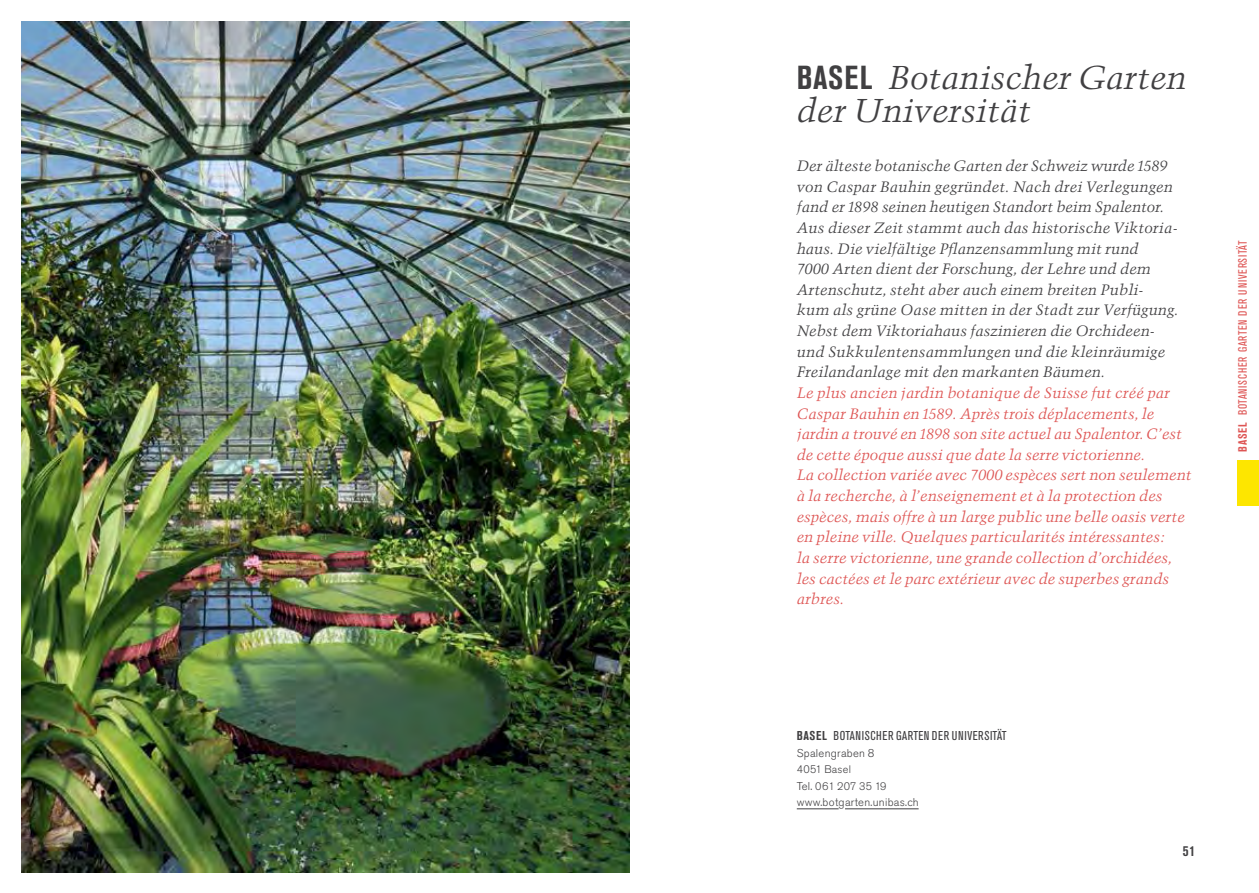
<style>
.page{position:relative;width:1259px;height:893px;background:#fff}
.page>*{position:absolute;margin:0;border:0;box-sizing:border-box;transform-origin:0 0}
.t1{font:italic 33px/33px "Trump Mediaeval LT Std";color:#414042}
.t2{font:italic 15px/20.7px "Trump Mediaeval LT Std";color:#de5554}
.t3{font:italic 15px/20.7px "Trump Mediaeval LT Std";color:#414042}
.t4{font:700 condensed 14.7px "Akzidenz Grotesk Pro";color:#414042}
.t5{font:condensed 12.75px "Akzidenz Grotesk Pro";letter-spacing:.04em;color:#414042}
.t6{font:condensed 12px "Akzidenz Grotesk Pro";letter-spacing:.06em;color:#de5554}
.t7{font:300 11.25px "Akzidenz Grotesk Pro";letter-spacing:.025em;color:#414042}
.t8{font:300 10.8px/16.5px "Akzidenz Grotesk Pro";letter-spacing:.025em;color:#414042}
.s1{font-family:"Akzidenz Grotesk Pro";font-weight:700;font-style:normal;font-stretch:condensed}
.s2{font-size:14.7px}
.s3{font-weight:700}
.s4{font-size:11.25px}
</style>
<div class="page">
<img style="left:21px;top:21px;width:608px;height:851px">
<hr style="left:797px;top:808px;width:41px;height:1px;background:#414042">
<hr style="left:845px;top:808px;width:73px;height:1px;background:#414042">
<div style="left:1237px;top:460px;width:22px;height:45px;background:#fde600"></div>
<h1 class="t1" style="left:797px;top:60px;width:391px"><span class="s1">BASEL</span> Botanischer Garten der Universität</h1>
<p class="t3" style="left:797px;top:155px;width:383px">Der älteste botanische Garten der Schweiz wurde <span class="s2">1589 </span>von Caspar Bauhin gegründet. Nach drei Verlegungen fand er <span class="s2">1898</span> seinen heutigen Standort beim Spalentor.<br>Aus dieser Zeit stammt auch das historische Viktoria&shy;haus. Die vielfältige Pflanzensammlung mit rund<br><span class="s2">7000</span> Arten dient der Forschung, der Lehre und dem Artenschutz, steht aber auch einem breiten Publi&shy;kum als grüne Oase mitten in der Stadt zur Verfügung.<br>Nebst dem Viktoriahaus faszinieren die Orchideen&shy;und Sukkulentensammlungen und die kleinräumige Freilandanlage mit den markanten Bäumen.</p>
<p class="t2" style="left:797px;top:382px;width:396px">Le plus ancien jardin botanique de Suisse fut créé par Caspar Bauhin en <span class="s2">1589</span>. Après trois déplacements, le jardin a trouvé en <span class="s2">1898</span> son site actuel au Spalentor. C’est de cette époque aussi que date la serre victorienne.<br>La collection variée avec <span class="s2">7000</span> espèces sert non seulement à la recherche, à l’enseignement et à la protection des espèces, mais offre à un large public une belle oasis verte en pleine ville. Quelques particularités intéressantes :<br>la serre victorienne, une grande collection d’orchidées, les cactées et le parc extérieur avec de superbes grands arbres.</p>
<p class="t6" style="left:1234px;top:451px;width:212px;rotate:-90deg"><span class="s3">BASEL</span> BOTANISCHER GARTEN DER UNIVERSITÄT</p>
<p class="t5" style="left:797px;top:728px;width:211px"><span class="s3">BASEL</span> BOTANISCHER GARTEN DER UNIVERSITÄT</p>
<p class="t7" style="left:797px;top:746px;width:79px">Spalengraben 8</p>
<p class="t8" style="left:797px;top:761px;width:91px">4051 Basel<br><span class="s4">Tel.</span> 061 207 35 19</p>
<p class="t7" style="left:797px;top:795px;width:123px">www.botgarten.unibas.ch</p>
<p class="t4" style="left:1182px;top:841px;width:14px">51</p>
</div>
